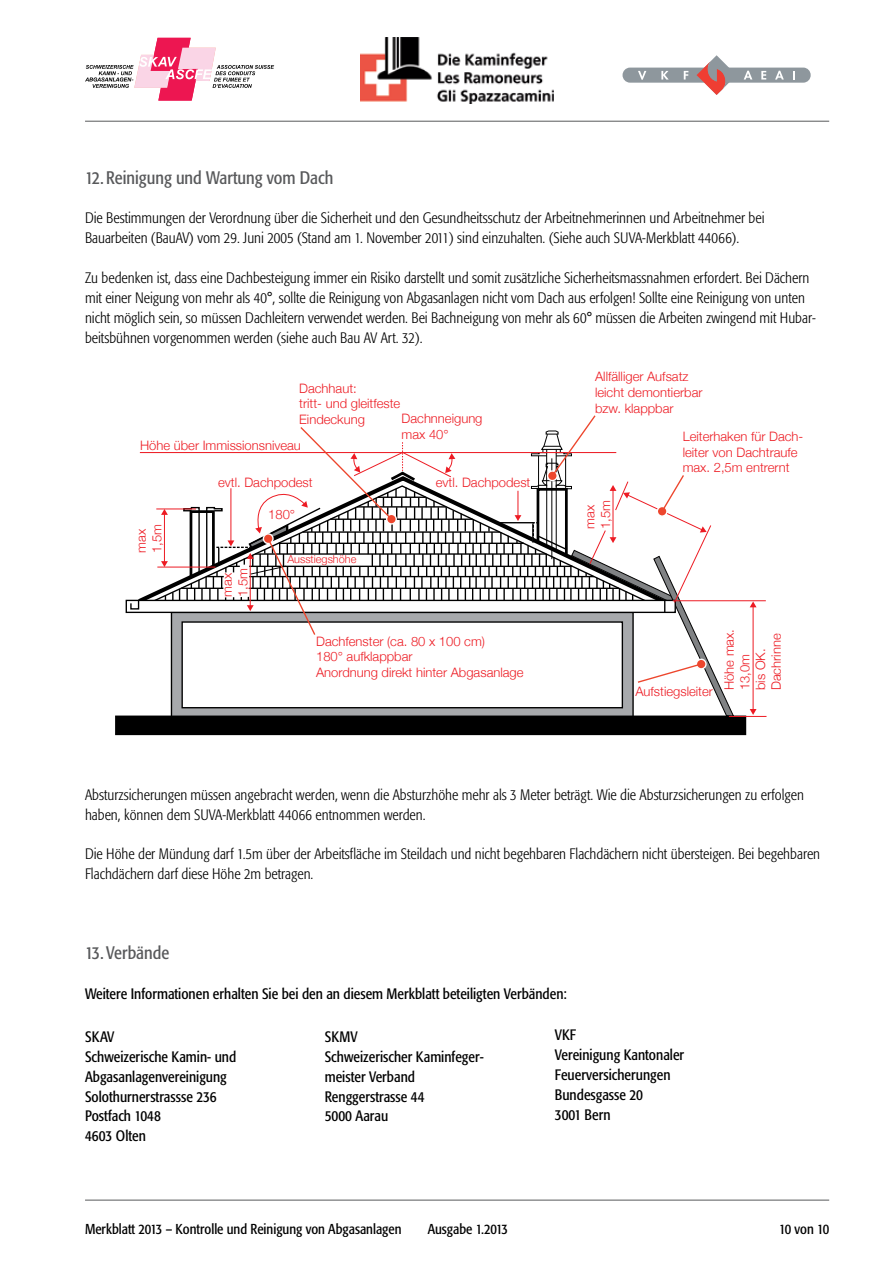
<style>
.page{position:relative;width:893px;height:1263px;background:#fff}
.page>*{position:absolute;margin:0;border:0;box-sizing:border-box;transform-origin:0 0}
.t1{font:condensed 18px "Formata";color:#58595b}
.t2{font:300 condensed 15px/19.8px "Formata";color:#000}
.t3{font:condensed 15px/19.8px "Formata";color:#000}
.t4{font:condensed 14.25px "Formata";color:#000}
.t5{font:300 13.05px/15.6px "Helvetica Neue";color:#ed1b23}
.t6{font:300 10.95px "Helvetica Neue";color:#ed1b23}
</style>
<div class="page">
<hr style="left:85px;top:121px;width:744px;height:1px;background:#58595b">
<div style="left:622px;top:68px;width:189px;height:15px;background:#8e979d;border-radius:7px"></div>
<svg style="left:697px;top:55px;width:39px;height:40px"></svg>
<svg style="left:638px;top:71px;width:8px;height:9px"></svg>
<svg style="left:661px;top:71px;width:8px;height:9px"></svg>
<svg style="left:684px;top:71px;width:4px;height:9px"></svg>
<svg style="left:744px;top:71px;width:8px;height:9px"></svg>
<svg style="left:761px;top:71px;width:5px;height:9px"></svg>
<svg style="left:775px;top:71px;width:9px;height:9px"></svg>
<svg style="left:793px;top:71px;width:2px;height:9px"></svg>
<img style="left:360px;top:37px;width:193px;height:66px">
<svg style="left:85px;top:38px;width:189px;height:63px"></svg>
<hr style="left:85px;top:1200px;width:744px;height:1px;background:#58595b">
<div style="left:116px;top:716px;width:629px;height:18px;background:#000"></div>
<div style="left:115px;top:715px;width:631px;height:20px;border:1px solid #000"></div>
<svg style="left:130px;top:599px;width:10px;height:11px"></svg>
<hr style="left:157px;top:567px;width:58px;height:1px;background:#ed1b23">
<hr style="left:156px;top:509px;width:40px;height:1px;background:#ed1b23">
<hr style="left:753px;top:606px;width:1px;height:104px;background:#ed1b23">
<svg style="left:750px;top:601px;width:6px;height:6px"></svg>
<svg style="left:750px;top:709px;width:6px;height:6px"></svg>
<hr style="left:673px;top:600px;width:93px;height:1px;background:#ed1b23">
<hr style="left:729px;top:716px;width:37px;height:1px;background:#ed1b23">
<hr style="left:140px;top:452px;width:476px;height:1px;background:#ed1b23">
<svg style="left:161px;top:415px;width:573px;height:302px"></svg>
<p class="t1" style="left:85px;top:167px;width:250px">12. Reinigung und Wartung vom Dach</p>
<p class="t2" style="left:85px;top:208px;width:681px">Die Bestimmungen der Verordnung über die Sicherheit und den Gesundheitsschutz der Arbeitnehmerinnen und Arbeitnehmer bei<br>Bauarbeiten (BauAV) vom 29. Juni 2005 (Stand am 1. November 2011) sind einzuhalten. (Siehe auch SUVA-Merkblatt 44066).</p>
<p class="t2" style="left:85px;top:268px;width:732px">Zu bedenken ist, dass eine Dachbesteigung immer ein Risiko darstellt und somit zusätzliche Sicherheitsmassnahmen erfordert. Bei Dächern mit einer Neigung von mehr als 40°, sollte die Reinigung von Abgasanlagen nicht vom Dach aus erfolgen! Sollte eine Reinigung von unten nicht möglich sein, so müssen Dachleitern verwendet werden. Bei Bachneigung von mehr als 60° müssen die Arbeiten zwingend mit Hubar&shy;beitsbühnen vorgenommen werden (siehe auch Bau AV Art. 32).</p>
<p class="t5" style="left:299px;top:380px;width:103px">Dachhaut:<br>tritt- und gleitfeste<br>Eindeckung</p>
<p class="t5" style="left:402px;top:411px;width:82px">Dachnneigung max 40°</p>
<p class="t5" style="left:140px;top:437px;width:162px">Höhe über Immissionsniveau</p>
<p class="t5" style="left:218px;top:475px;width:96px">evtl. Dachpodest</p>
<p class="t5" style="left:436px;top:475px;width:96px">evtl. Dachpodest</p>
<p class="t5" style="left:133px;top:553px;width:30px;rotate:-90deg">max<br>1,5m</p>
<p class="t5" style="left:219px;top:597px;width:30px;rotate:-90deg">max<br>1,5m</p>
<p class="t5" style="left:268px;top:506px;width:28px">180°</p>
<p class="t6" style="left:287px;top:553px;width:71px">Ausstiegshöhe</p>
<p class="t5" style="left:316px;top:633px;width:209px">Dachfenster (ca. 80 x 100 cm)<br>180° aufklappbar<br>Anordnung direkt hinter Abgasanlage</p>
<p class="t5" style="left:595px;top:369px;width:109px">Allfälliger Aufsatz leicht demontierbar bzw. klappbar</p>
<p class="t5" style="left:683px;top:428px;width:122px">Leiterhaken für Dach&shy;leiter von Dachtraufe max. 2,5m entrernt</p>
<p class="t5" style="left:582px;top:529px;width:30px;rotate:-90deg">max<br>1,5m</p>
<p class="t5" style="left:635px;top:683px;width:79px">Aufstiegsleiter</p>
<p class="t5" style="left:721px;top:690px;width:63px;rotate:-90deg">Höhe max.<br>13,0m<br>bis OK.<br>Dachrinne</p>
<p class="t2" style="left:85px;top:785px;width:720px">Absturzsicherungen müssen angebracht werden, wenn die Absturzhöhe mehr als 3 Meter beträgt. Wie die Absturzsicherungen zu erfolgen haben, können dem SUVA-Merkblatt 44066 entnommen werden.</p>
<p class="t2" style="left:85px;top:844px;width:737px">Die Höhe der Mündung darf 1.5m über der Arbeitsfläche im Steildach und nicht begehbaren Flachdächern nicht übersteigen. Bei begehbaren<br>Flachdächern darf diese Höhe 2m betragen.</p>
<p class="t1" style="left:85px;top:942px;width:86px">13. Verbände</p>
<p class="t3" style="left:85px;top:983px;width:483px">Weitere Informationen erhalten Sie bei den an diesem Merkblatt beteiligten Verbänden:</p>
<p class="t3" style="left:85px;top:1027px;width:153px">SKAV<br>Schweizerische Kamin- und<br>Abgasanlagenvereinigung<br>Solothurnerstrassse 236<br>Postfach 1048<br>4603 Olten</p>
<p class="t3" style="left:555px;top:1025px;width:131px">VKF<br>Vereinigung Kantonaler<br>Feuerversicherungen<br>Bundesgasse 20<br>3001 Bern</p>
<p class="t3" style="left:325px;top:1027px;width:160px">SKMV<br>Schweizerischer Kaminfeger&shy;meister Verband<br>Renggerstrasse 44<br>5000 Aarau</p>
<p class="t4" style="left:85px;top:1220px;width:318px">Merkblatt 2013 – Kontrolle und Reinigung von Abgasanlagen</p>
<p class="t4" style="left:428px;top:1220px;width:82px">Ausgabe 1.2013</p>
<p class="t4" style="left:779px;top:1220px;width:51px">10 von 10</p>
</div>
